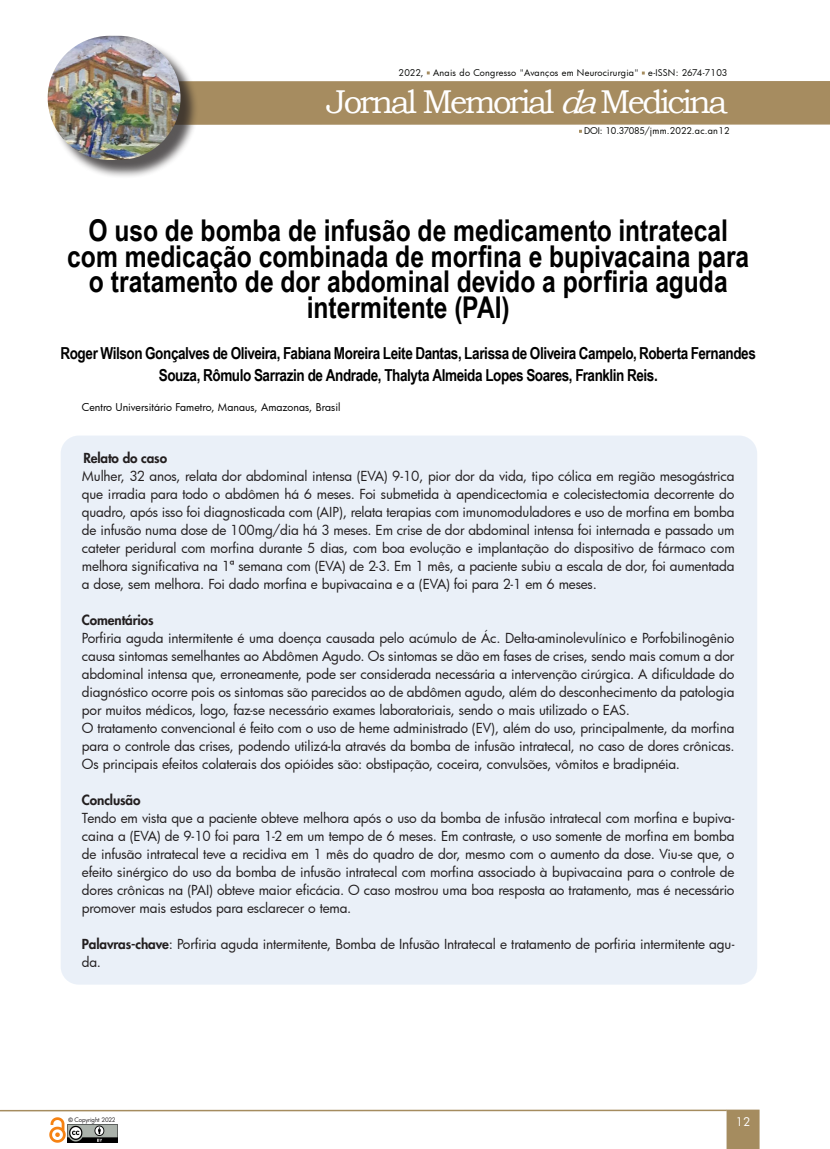
<style>
.page{position:relative;width:830px;height:1149px;background:#fff}
.page>*{position:absolute;margin:0;border:0;box-sizing:border-box;transform-origin:0 0}
.t1{font:33px "Bookman Old Style";letter-spacing:-.08em;color:#fff}
.t2{font:700 30px "Arial Narrow";color:#000}
.t3{font:700 16.5px/22.5px "Arial Narrow";letter-spacing:-.025em;color:#000;text-align:center}
.texto{font:13.5px/18px "Futura";letter-spacing:-.01em;color:#231f20;text-align:justify}
.texto-2{font:800 13.5px "Futura";letter-spacing:-.01em;color:#231f20}
.t4{font:11.55px "Futura";color:#fff}
.texto-3{font:10.5px "Futura";color:#000}
.t5{font:9px "Futura";letter-spacing:.025em;color:#040503}
.t6{font:6px "Futura";letter-spacing:-.02em;color:#231f20}
.s1{font-style:italic}
.s2{font-style:inherit}
.s3{font-weight:800}
.s4{font-family:"Arial";font-weight:700}
</style>
<div class="page">
<div style="left:56px;top:81px;width:773px;height:44px;background:#a68c60"></div>
<svg style="left:726px;top:1109px;width:33px;height:39px"></svg>
<hr style="left:0;top:1109px;width:726px;height:1px;background:#a58c5f">
<img style="left:67px;top:1124px;width:50px;height:18px">
<img style="left:49px;top:1117px;width:17px;height:25px">
<div style="left:50px;top:38px;width:149px;height:140px;background:#231f20;opacity:.75"></div>
<img style="left:48px;top:36px;width:132px;height:124px;border-radius:62px">
<div style="left:61px;top:435px;width:695px;height:549px;background:#eaf0f8;border-radius:18px"></div>
<p class="t5" style="left:398px;top:66px;width:330px">2022, Anais do Congresso "Avanços em Neurocirurgia" e-ISSN: 2674-7103</p>
<h1 class="t1" style="left:326px;top:80px;width:402px">Jornal Memorial <span class="s1">da</span>Medicina</h1>
<p class="t5" style="left:583px;top:125px;width:147px"><span class="s2">DOI: 10.37085/</span>jmm.2022.ac.an12</p>
<p class="t2" style="left:88px;top:208px;width:640px">O uso de bomba de infusão de medicamento intratecal</p>
<p class="t2" style="left:67px;top:233px;width:683px">com medicação combinada de morfina e bupivacaina para</p>
<p class="t2" style="left:89px;top:259px;width:640px">o tratamento de dor abdominal devido a porfiria aguda</p>
<p class="t2" style="left:307px;top:284px;width:204px">intermitente (PAI)</p>
<p class="t3" style="left:61px;top:340px;width:696px">Roger Wilson Gonçalves de Oliveira, Fabiana Moreira Leite Dantas, Larissa de Oliveira Campelo, Roberta Fernandes<br>Souza, Rômulo Sarrazin de Andrade, Thalyta Almeida Lopes Soares, Franklin Reis.</p>
<p class="texto-3" style="left:82px;top:400px;width:260px">Centro Universitário Fametro, Manaus, Amazonas, Brasil</p>
<p class="texto-2" style="left:83px;top:449px;width:85px">Relato do caso</p>
<p class="texto" style="left:82px;top:466px;width:654px">Mulher, 32 anos, relata dor abdominal intensa (EVA) 9-10, pior dor da vida, tipo cólica em região mesogástrica que irradia para todo o abdômen há 6 meses. Foi submetida à apendicectomia e colecistectomia decorrente do quadro, após isso foi diagnosticada com (AIP), relata terapias com imunomoduladores e uso de morfina em bomba de infusão numa dose de 100mg/dia há 3 meses. Em crise de dor abdominal intensa foi internada e passado um cateter peridural com morfina durante 5 dias, com boa evolução e implantação do dispositivo de fármaco com melhora significativa na 1ª semana com (EVA) de 2-3. Em 1 mês, a paciente subiu a escala de dor, foi aumentada a dose, sem melhora. Foi dado morfina e bupivacaina e a (EVA) foi para 2-1 em 6 meses.</p>
<p class="texto-2" style="left:82px;top:611px;width:73px">Comentários</p>
<p class="texto" style="left:82px;top:628px;width:653px">Porfiria aguda intermitente é uma doença causada pelo acúmulo de Ác. Delta-aminolevulínico e Porfobilinogênio causa sintomas semelhantes ao Abdômen Agudo. Os sintomas se dão em fases de crises, sendo mais comum a dor abdominal intensa que, erroneamente, pode ser considerada necessária a intervenção cirúrgica. A dificuldade do diagnóstico ocorre pois os sintomas são parecidos ao de abdômen agudo, além do desconhecimento da patologia por muitos médicos, logo, faz-se necessário exames laboratoriais, sendo o mais utilizado o EAS.</p>
<p class="texto" style="left:82px;top:718px;width:653px">O tratamento convencional é feito com o uso de heme administrado (EV), além do uso, principalmente, da morfina para o controle das crises, podendo utilizá-la através da bomba de infusão intratecal, no caso de dores crônicas.<br>Os principais efeitos colaterais dos opióides são: obstipação, coceira, convulsões, vômitos e bradipnéia.</p>
<p class="texto-2" style="left:82px;top:791px;width:60px">Conclusão</p>
<p class="texto" style="left:82px;top:808px;width:653px">Tendo em vista que a paciente obteve melhora após o uso da bomba de infusão intratecal com morfina e bupiva&shy;caina a (EVA) de 9-10 foi para 1-2 em um tempo de 6 meses. Em contraste, o uso somente de morfina em bomba de infusão intratecal teve a recidiva em 1 mês do quadro de dor, mesmo com o aumento da dose. Viu-se que, o efeito sinérgico do uso da bomba de infusão intratecal com morfina associado à bupivacaina para o controle de dores crônicas na (PAI) obteve maior eficácia. O caso mostrou uma boa resposta ao tratamento, mas é necessário promover mais estudos para esclarecer o tema.</p>
<p class="texto" style="left:82px;top:934px;width:653px"><span class="s3">Palavras-chave</span>: Porfiria aguda intermitente, Bomba de Infusão Intratecal e tratamento de porfiria intermitente agu&shy;da.</p>
<p class="t6" style="left:69px;top:1114px;width:49px"><span class="s4">©</span> Copyright 2022</p>
<p class="t4" style="left:735px;top:1113px;width:16px">12</p>
</div>
